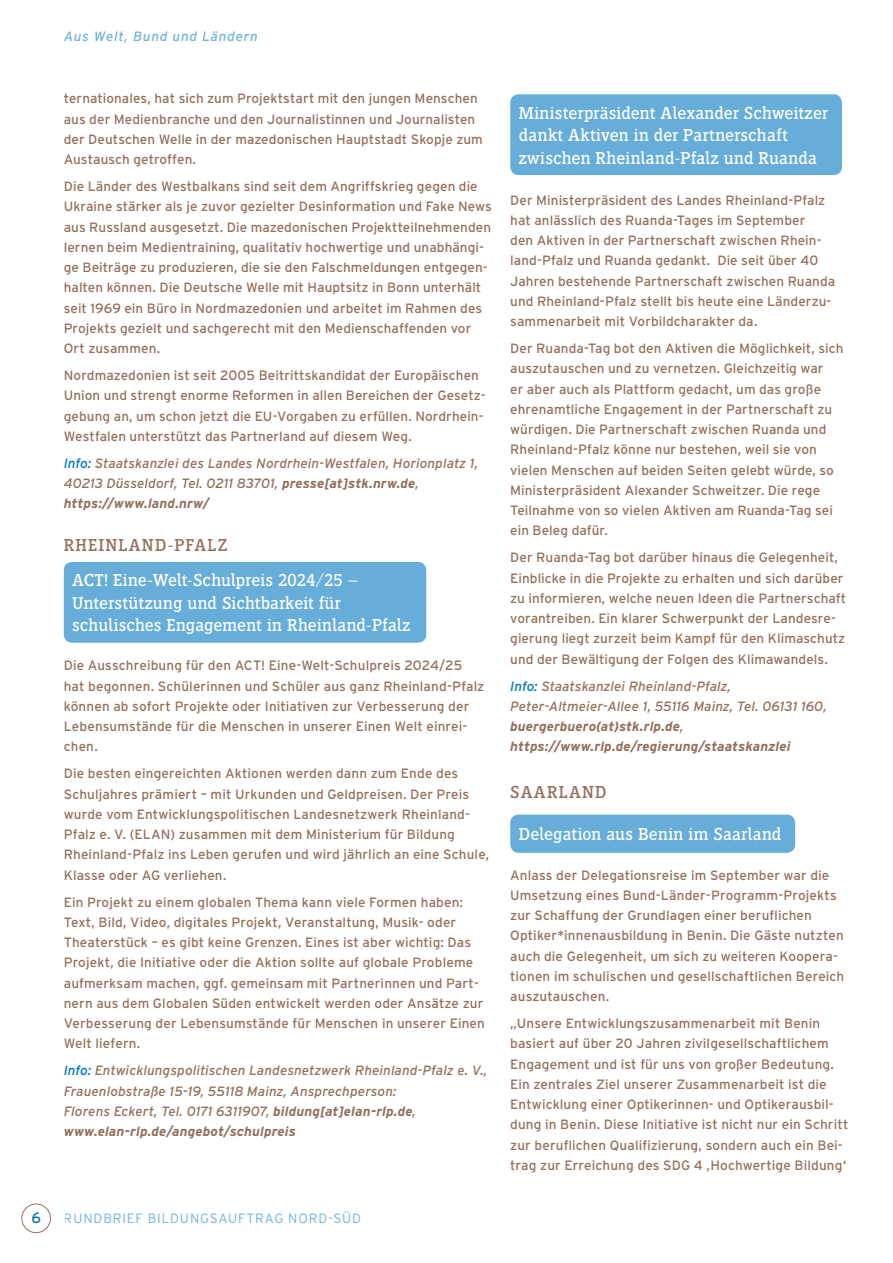
<style>
.page{position:relative;width:893px;height:1263px;background:#fff}
.page>*{position:absolute;margin:0;border:0;box-sizing:border-box;transform-origin:0 0}
.t1{font:18px/22.5px "Siseriff LT Std";letter-spacing:.01em;color:#fff}
.t2{font:18px "Siseriff LT Std";letter-spacing:.07em;color:#94705d}
.t3{font:15px "Interstate";color:#0076bf}
.t4{font:13.5px/20.2px "Interstate";letter-spacing:.005em;color:#94705d}
.t5{font:italic 13.5px/20.2px "Interstate";letter-spacing:.005em;color:#94705d}
.t6{font:300 13.5px "Interstate";letter-spacing:.065em;color:#3391cc}
.t7{font:italic 13.5px "Interstate";letter-spacing:.06em;color:#3391cc}
.s1{color:#0076bf}
.s2{font-weight:700}
</style>
<div class="page">
<div style="left:21px;top:1203px;width:30px;height:30px;border:1px solid #94705d;border-radius:50%"></div>
<div style="left:64px;top:562px;width:362px;height:81px;background:#66add9;border-radius:9px"></div>
<div style="left:510px;top:94px;width:332px;height:81px;background:#66add9;border-radius:9px"></div>
<div style="left:510px;top:814px;width:285px;height:39px;background:#66add9;border-radius:9px"></div>
<p class="t7" style="left:64px;top:28px;width:195px">Aus Welt, Bund und Ländern</p>
<p class="t4" style="left:64px;top:88px;width:421px">ternationales, hat sich zum Projektstart mit den jungen Menschen aus der Medienbranche und den Journalistinnen und Journalisten der Deutschen Welle in der mazedonischen Hauptstadt Skopje zum Austausch getroffen.</p>
<p class="t4" style="left:64px;top:176px;width:430px">Die Länder des Westbalkans sind seit dem Angriffskrieg gegen die<br>U kraine stärker als je zuvor gezielter Desinformation und Fake N ews aus Russland ausgesetzt. Die mazedonischen Projektteilnehmenden lernen beim Medientraining, qualitativ hochwertige und unabhängi&shy;ge Beiträge zu produzieren, die sie den Falschmeldungen entgegen&shy;halten können. Die Deutsche Welle mit Hauptsitz in Bonn unterhält seit 1969 ein Büro in Nordmazedonien und arbeitet im Rahmen des Projekts gezielt und sachgerecht mit den Medienschaffenden vor Ort zusammen.</p>
<p class="t4" style="left:64px;top:365px;width:423px">Nordmazedonien ist seit 2005 Beitrittskandidat der Europäischen U nion und strengt enorme Reformen in allen Bereichen der Gesetz&shy;gebung an, um schon jetzt die EU-Vorgaben zu erfüllen. Nordrhein-Westfalen unterstützt das Partnerland auf diesem Weg.</p>
<p class="t5" style="left:64px;top:453px;width:416px"><span class="s1">Info:</span> Staatskanzlei des Landes Nordrhein-Westfalen, Horionplatz 1,<br>40213 Düsseldorf, Tel. 0211 83701, <span class="s2">presse[at]stk.nrw.de</span>, <span class="s2">https://www.land.nrw/</span></p>
<h1 class="t2" style="left:64px;top:535px;width:163px">Rheinland-Pfalz</h1>
<h1 class="t1" style="left:72px;top:569px;width:340px">ACT ! Eine-Welt-Schulpreis 2024/25 –<br>Unterstützung und Sichtbarkeit für schulisches Engagement in Rheinland-Pfalz</h1>
<p class="t4" style="left:64px;top:655px;width:422px">Die Ausschreibung für den ACT! Eine-Welt-Schulpreis 2024/25 hat begonnen. Schülerinnen und Schüler aus ganz Rheinland-Pfalz können ab sofort Projekte oder I nitiativen zur Verbesserung der Lebensumstände für die Menschen in unserer Einen Welt einrei&shy;chen.</p>
<p class="t4" style="left:64px;top:763px;width:408px">Die besten eingereichten Aktionen werden dann zum Ende des Schuljahres prämiert – mit U rkunden und Geldpreisen. Der Preis wurde vom Entwicklungspolitischen Landesnetzwerk Rheinland-Pfalz e. V. (ELAN</p>
<p class="t4" style="left:64px;top:824px;width:427px;text-indent:107px">) zusammen mit dem Ministerium für Bildung<br>Rheinland-Pfalz ins Leben gerufen und wird jährlich an eine Schule,<br>Klasse oder AG verliehen.</p>
<p class="t4" style="left:64px;top:892px;width:423px">Ein Projekt zu einem globalen Thema kann viele Formen haben:<br>Text, Bild, Video, digitales Projekt, Veranstaltung, Musik- oder Theaterstück – es gibt keine Grenzen. Eines ist aber wichtig: Das Projekt, die I nitiative oder die Aktion sollte auf globale Probleme aufmerksam machen, ggf. gemeinsam mit Partnerinnen und Part&shy;nern aus dem Globalen Süden entwickelt werden oder Ansätze zur Verbesserung der Lebensumstände für Menschen in unserer Einen Welt liefern.</p>
<p class="t5" style="left:64px;top:1060px;width:425px"><span class="s1">Info:</span> Entwicklungspolitischen Landesnetzwerk Rheinland-Pfalz e. V., Frauenlobstraße 15-19, 55118 Mainz, Ansprechperson:<br>Florens Eckert, Tel. 0171 6311907, <span class="s2">bildung[at]elan-rlp.de</span>, <span class="s2">www.elan-rlp.de/angebot/schulpreis</span></p>
<p class="t3" style="left:31px;top:1209px;width:11px">6</p>
<p class="t6" style="left:64px;top:1211px;width:299px">RUNDBRIEF BILDUNGSAUFTRAG NORD-SÜD</p>
<h1 class="t1" style="left:519px;top:101px;width:311px">Ministerpräsident Alexander Schweitzer dankt Aktiven in der Partnerschaft zwischen Rheinland-Pfalz und Ruanda</h1>
<p class="t4" style="left:510px;top:190px;width:326px">Der Ministerpräsident des Landes Rheinland-Pfalz hat anlässlich des Ruanda-Tages im September<br>den Aktiven in der Partnerschaft zwischen Rhein&shy;land-Pfalz und Ruanda gedankt. Die seit über 40<br>Jahren bestehende Partnerschaft zwischen Ruanda und Rheinland-Pfalz stellt bis heute eine Länderzu&shy;sammenarbeit mit Vorbildcharakter da.</p>
<p class="t4" style="left:510px;top:338px;width:335px">Der Ruanda-Tag bot den Aktiven die Möglichkeit, sich auszutauschen und zu vernetzen. Gleichzeitig war<br>er aber auch als Plattform gedacht, um das große ehrenamtliche Engagement in der Partnerschaft zu würdigen. Die Partnerschaft zwischen Ruanda und Rheinland-Pfalz könne nur bestehen, weil sie von vielen Menschen auf beiden Seiten gelebt würde, so Ministerpräsident Alexander Schweitzer. Die rege Teilnahme von so vielen Aktiven am Ruanda-Tag sei ein Beleg dafür.</p>
<p class="t4" style="left:510px;top:547px;width:338px">Der Ruanda-Tag bot darüber hinaus die Gelegenheit, Einblicke in die Projekte zu erhalten und sich darüber zu informieren, welche neuen Ideen die Partnerschaft vorantreiben. Ein klarer Schwerpunkt der Landesre&shy;gierung liegt zurzeit beim Kampf für den Klimaschutz und der Bewältigung der Folgen des Klimawandels.</p>
<p class="t5" style="left:510px;top:676px;width:318px"><span class="s1">Info:</span> Staatskanzlei Rheinland-Pfalz, Peter-Altmeier-Allee 1, 55116 Mainz, Tel. 06131 160, <span class="s2">buergerbuero(at)stk.rlp.de</span>, <span class="s2">https://www.rlp.de/regierung/staatskanzlei</span></p>
<h1 class="t2" style="left:510px;top:782px;width:98px">Saarland</h1>
<h1 class="t1" style="left:519px;top:823px;width:264px">Delegation aus Benin im Saarland</h1>
<p class="t4" style="left:510px;top:865px;width:336px">Anlass der Delegationsreise im September war die<br>U msetzung eines Bund-Länder-Programm-Projekts zur Schaffung der Grundlagen einer beruflichen Optiker*innenausbildung in Benin. Die Gäste nutzten auch die Gelegenheit, um sich zu weiteren Koopera&shy;tionen im schulischen und gesellschaftlichen Bereich auszutauschen.</p>
<p class="t4" style="left:510px;top:1013px;width:340px">„U nsere Entwicklungszusammenarbeit mit Benin basiert auf über 20 Jahren zivilgesellschaftlichem Engagement und ist für uns von großer Bedeutung.<br>Ein zentrales Ziel unserer Zusammenarbeit ist die Entwicklung einer Optikerinnen- und Optikerausbil&shy;dung in Benin. Diese I nitiative ist nicht nur ein Schritt zur beruflichen Qualifizierung, sondern auch ein Bei&shy;trag zur Erreichung des SDG</p>
<p class="t4" style="left:694px;top:1155px;width:154px">4 ‚Hochwertige Bildung‘</p>
</div>
